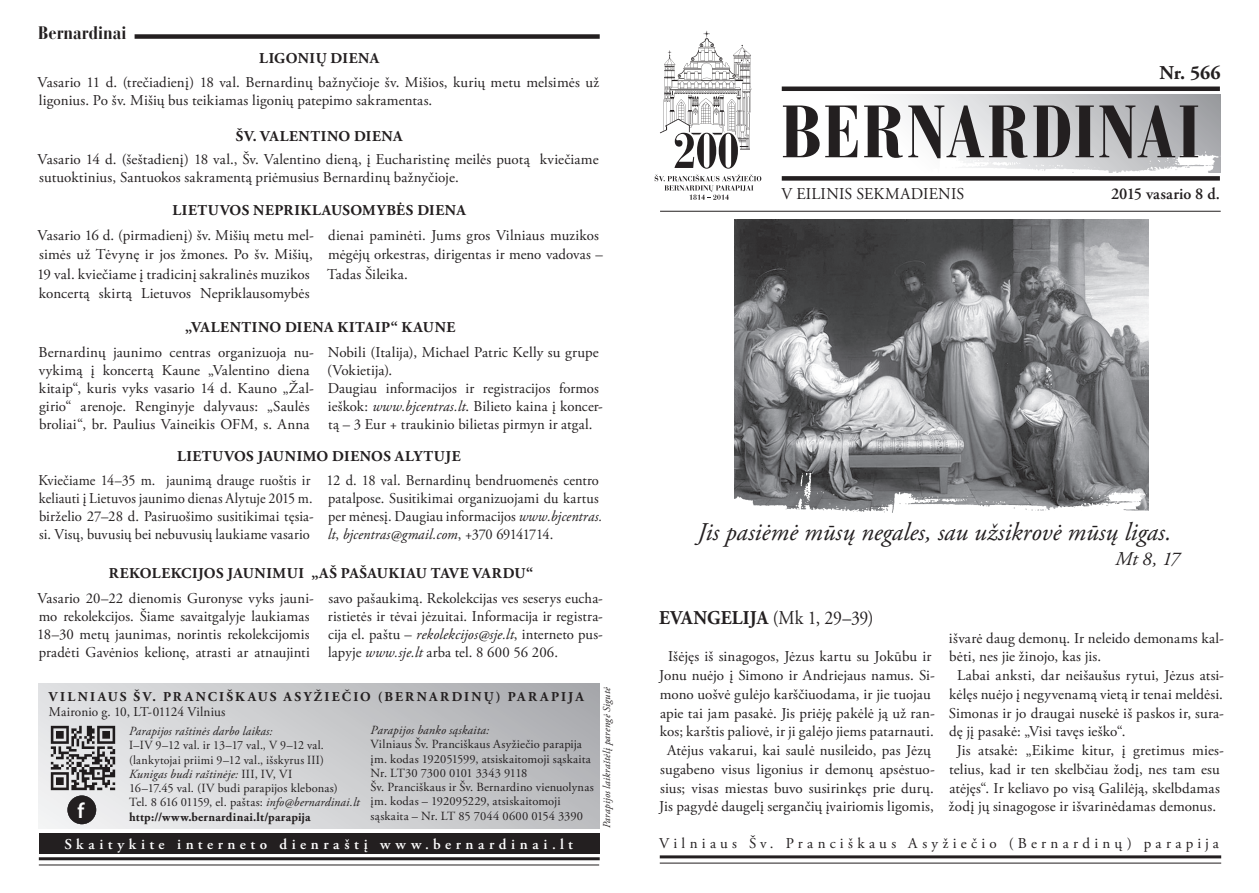
<style>
.page{position:relative;width:1259px;height:893px;background:#fff}
.page>*{position:absolute;margin:0;border:0;box-sizing:border-box;transform-origin:0 0}
.t1{font:700 condensed 73.5px "Bauer Bodoni CE";letter-spacing:.03em;color:#231f20}
.t2{font:italic 25.5px "Adobe Garamond Pro";color:#231f20}
.t3{font:600 21.6px "Myriad Pro";color:#fff}
.t4{font:19.5px "Adobe Garamond Pro";color:#231f20;scale:.91 1}
.t5{font:700 19.5px "Adobe Garamond Pro";color:#231f20}
.t6{font:italic 19.5px "Adobe Garamond Pro";color:#231f20}
.t7{font:700 condensed 18px "Bauer Bodoni CE";color:#231f20}
.t8{font:16.5px "Adobe Garamond Pro";letter-spacing:.015em;color:#231f20}
.t9{font:600 16.5px "Adobe Garamond Pro";letter-spacing:.01em;color:#231f20}
.t10{font:15px/18px "Adobe Garamond Pro";letter-spacing:.01em;color:#231f20}
.t11{font:15px/18px "Adobe Garamond Pro";letter-spacing:.01em;color:#231f20;scale:.94 1}
.t12{font:15px/18px "Adobe Garamond Pro";letter-spacing:.01em;color:#231f20;scale:.96 1}
.t13{font:700 15px "Adobe Garamond Pro";letter-spacing:.035em;color:#231f20}
.t14{font:15px "Adobe Garamond Pro";letter-spacing:.285em;color:#231f20}
.t15{font:600 15px "Adobe Garamond Pro";letter-spacing:.305em;color:#fff}
.t16{font:700 13.5px/15px "Adobe Garamond Pro";letter-spacing:.165em;color:#231f20}
.t17{font:12.45px/14.2px "Adobe Garamond Pro";letter-spacing:.015em;color:#231f20}
.t18{font:italic 10.5px "Adobe Garamond Pro";letter-spacing:.015em;color:#231f20}
.s1{font-style:italic}
.s2{font-weight:400}
.s3{font-weight:700}
</style>
<div class="page">
<div style="left:787px;top:94px;width:433px;height:79px;background:linear-gradient(to right,#fff,#a5a6aa)"></div>
<img style="left:787px;top:144px;width:434px;height:29px">
<div style="left:782px;top:176px;width:438px;height:5px;background:#231f20"></div>
<hr style="left:782px;top:87px;width:438px;height:4px;background:#231f20">
<div style="left:135px;top:34px;width:465px;height:5px;background:#231f20"></div>
<hr style="left:660px;top:855px;width:561px;height:3px;background:#231f20">
<hr style="left:660px;top:863px;width:561px;height:1px;background:#231f20">
<svg style="left:654px;top:31px;width:107px;height:169px"></svg>
<hr style="left:660px;top:211px;width:560px;height:1px;background:#231f20">
<img style="left:735px;top:219px;width:413px;height:255px">
<div style="left:38px;top:683px;width:562px;height:146px;background:linear-gradient(to right,#e9eaec,#b2b3b6)"></div>
<div style="left:39px;top:834px;width:561px;height:20px;background:#231f20"></div>
<hr style="left:39px;top:857px;width:561px;height:3px;background:#231f20">
<hr style="left:39px;top:865px;width:560px;height:1px;background:#231f20">
<img style="left:49px;top:723px;width:68px;height:69px">
<div style="left:68px;top:795px;width:28px;height:29px;background:#231f20;border-radius:50%"></div>
<img style="left:734px;top:474px;width:415px;height:39px">
<p class="t7" style="left:38px;top:22px;width:90px">Bernardinai</p>
<p class="t13" style="left:259px;top:50px;width:121px">LIGONIŲ DIENA</p>
<p class="t10" style="left:38px;top:74px;width:563px">Vasario 11 d. (trečiadienį) 18 val. Bernardinų bažnyčioje šv. Mišios, kurių metu melsimės už ligonius. Po šv. Mišių bus teikiamas ligonių patepimo sakramentas.</p>
<p class="t13" style="left:236px;top:128px;width:168px">ŠV. VALENTINO DIENA</p>
<p class="t10" style="left:38px;top:151px;width:562px">Vasario 14 d. (šeštadienį) 18 val., Šv. Valentino dieną, į Eucharistinę meilės puotą kviečiame sutuoktinius, Santuokos sakramentą priėmusius Bernardinų bažnyčioje.</p>
<p class="t13" style="left:173px;top:201px;width:295px">LIETUVOS NEPRIKLAUSOMYBĖS DIENA</p>
<p class="t10" style="left:37px;top:226px;width:278px;line-height:19.5px">Vasario 16 d. (pirmadienį) šv. Mišių metu mel&shy;simės už Tėvynę ir jos žmones. Po šv. Mišių, 19 val. kviečiame į tradicinį sakralinės muzikos koncertą skirtą Lietuvos Nepriklausomybės</p>
<p class="t10" style="left:327px;top:226px;width:277px;line-height:19.5px">dienai paminėti. Jums gros Vilniaus muzikos mėgėjų orkestras, dirigentas ir meno vadovas –<br>Tadas Šileika.</p>
<p class="t13" style="left:185px;top:318px;width:272px">„VALENTINO DIENA KITAIP“ KAUNE</p>
<p class="t10" style="left:38px;top:343px;width:277px">Bernardinų jaunimo centras organizuoja nu&shy;vykimą į koncertą Kaune „Valentino diena kitaip“, kuris vyks vasario 14 d. Kauno „Žal&shy;girio“ arenoje. Renginyje dalyvaus: „Saulės broliai“, br. Paulius Vaineikis OFM, s. Anna</p>
<p class="t10" style="left:327px;top:343px;width:273px">Nobili (Italija), Michael Patric Kelly su grupe (Vokietija).</p>
<p class="t10" style="left:328px;top:379px;width:277px">Daugiau informacijos ir registracijos formos ieškok: <span class="s1">www.bjcentras.lt</span>. Bilieto kaina į koncer&shy;tą – 3 Eur + traukinio bilietas pirmyn ir atgal.</p>
<p class="t13" style="left:177px;top:447px;width:285px">LIETUVOS JAUNIMO DIENOS ALYTUJE</p>
<p class="t11" style="left:38px;top:472px;width:294px">Kviečiame 14–35 m. jaunimą drauge ruoštis ir keliauti į Lietuvos jaunimo dienas Alytuje 2015 m. birželio 27–28 d. Pasiruošimo susitikimai tęsia&shy;si. Visų, buvusių bei nebuvusių laukiame vasario</p>
<p class="t12" style="left:326px;top:472px;width:289px">12 d. 18 val. Bernardinų bendruomenės centro patalpose. Susitikimai organizuojami du kartus per mėnesį. Daugiau informacijos <span class="s1">www.bjcentras. lt</span>, <span class="s1">bjcentras@gmail.com</span>, +370 69141714.</p>
<p class="t13" style="left:109px;top:565px;width:426px">REKOLEKCIJOS JAUNIMUI „AŠ PAŠAUKIAU TAVE VARDU“</p>
<p class="t10" style="left:37px;top:590px;width:278px">Vasario 20–22 dienomis Guronyse vyks jauni&shy;mo rekolekcijos. Šiame savaitgalyje laukiamas 18–30 metų jaunimas, norintis rekolekcijomis pradėti Gavėnios kelionę, atrasti ar atnaujinti</p>
<p class="t10" style="left:328px;top:590px;width:276px;text-align:justify">savo pašaukimą. Rekolekcijas ves seserys eucha&shy;ristietės ir tėvai jėzuitai. Informacija ir registra&shy;cija el. paštu – <span class="s1">rekolekcijos@sje.lt</span>, interneto pus&shy;lapyje <span class="s1">www.sje.lt</span> arba tel. 8 600 56 206.</p>
<p class="t16" style="left:49px;top:689px;width:536px">VILNIAUS ŠV. PRANCIŠKAUS ASYŽIEČIO (BERNARDINŲ) PARAPIJA<br><span class="s2">Maironio g. 10, LT-01124 Vilnius</span></p>
<p class="t17" style="left:370px;top:723px;width:225px"><span class="s1">Parapijos banko sąskaita:<br></span>Vilniaus Šv. Pranciškaus Asyžiečio parapija įm. kodas 192051599, atsiskaitomoji sąskaita Nr. LT30 7300 0101 3343 9118<br>Šv. Pranciškaus ir Šv. Bernardino vienuolynas įm. kodas – 192095229, atsiskaitomoji sąskaita – Nr. LT 85 7044 0600 0154 3390</p>
<p class="t17" style="left:129px;top:724px;width:232px"><span class="s1">Parapijos raštinės darbo laikas:<br></span>I–IV 9–12 val. ir 13–17 val., V 9–12 val. (lankytojai priimi 9–12 val., išskyrus III)<br><span class="s1">Kunigas budi raštinėje:</span> III, IV, VI<br>16–17.45 val. (IV budi parapijos klebonas)<br>Tel. 8 616 01159, el. paštas: <span class="s1">info@bernardinai.lt </span><span class="s3">http://www.bernardinai.lt/parapija</span></p>
<h3 class="t3" style="left:80px;top:794px;width:8px">f</h3>
<p class="t15" style="left:64px;top:835px;width:510px">Skaitykite interneto dienraštį www.bernardinai.lt</p>
<h3 class="t3" style="left:77px;top:797px;width:8px">f</h3>
<p class="t18" style="left:600px;top:828px;width:143px;rotate:-90deg">Parapijos laikraštėlį parengė Sigutė</p>
<p class="t5" style="left:1159px;top:62px;width:63px">Nr. 566</p>
<h1 class="t1" style="left:780px;top:87px;width:421px">BERNARDINAI</h1>
<p class="t8" style="left:781px;top:184px;width:184px">V EILINIS SEKMADIENIS</p>
<p class="t9" style="left:1111px;top:185px;width:111px">2015 vasario 8 d.</p>
<p class="t2" style="left:697px;top:516px;width:475px">Jis pasiėmė mūsų negales, sau užsikrovė mūsų ligas.</p>
<p class="t6" style="left:1115px;top:547px;width:66px">Mt 8, 17</p>
<p class="t4" style="left:659px;top:606px;width:237px"><span class="s3">EVANGELIJA</span> (Mk 1, 29–39)</p>
<p class="t10" style="left:659px;top:648px;width:277px;line-height:18.8px;text-align:center">Išėjęs iš sinagogos, Jėzus kartu su Jokūbu ir Jonu nuėjo į Simono ir Andriejaus namus. Si&shy;mono uošvė gulėjo karščiuodama, ir jie tuojau apie tai jam pasakė. Jis priėję pakėlė ją už ran&shy;kos; karštis paliovė, ir ji galėjo jiems patarnauti.</p>
<p class="t10" style="left:659px;top:741px;width:277px;line-height:18.8px;text-align:center">Atėjus vakarui, kai saulė nusileido, pas Jėzų sugabeno visus ligonius ir demonų apsėstuo&shy;sius; visas miestas buvo susirinkęs prie durų.<br>Jis pagydė daugelį sergančių įvairiomis ligomis,</p>
<p class="t10" style="left:949px;top:629px;width:276px;line-height:18.8px">išvarė daug demonų. Ir neleido demonams kal&shy;bėti, nes jie žinojo, kas jis.</p>
<p class="t10" style="left:949px;top:666px;width:277px;line-height:18.8px;text-align:justify;text-indent:8px">Labai anksti, dar neišaušus rytui, Jėzus atsi&shy;kėlęs nuėjo į negyvenamą vietą ir tenai meldėsi.<br>Simonas ir jo draugai nusekė iš paskos ir, sura&shy;dę jį pasakė: „Visi tavęs ieško“.</p>
<p class="t10" style="left:949px;top:741px;width:277px;line-height:18.8px;text-align:center">Jis atsakė: „Eikime kitur, į gretimus mies&shy;telius, kad ir ten skelbčiau žodį, nes tam esu atėjęs“. Ir keliavo po visą Galilėją, skelbdamas žodį jų sinagogose ir išvarinėdamas demonus.</p>
<p class="t14" style="left:659px;top:835px;width:561px">Vilniaus Šv. Pranciškaus Asyžiečio (Bernardinų) parapija</p>
</div>
